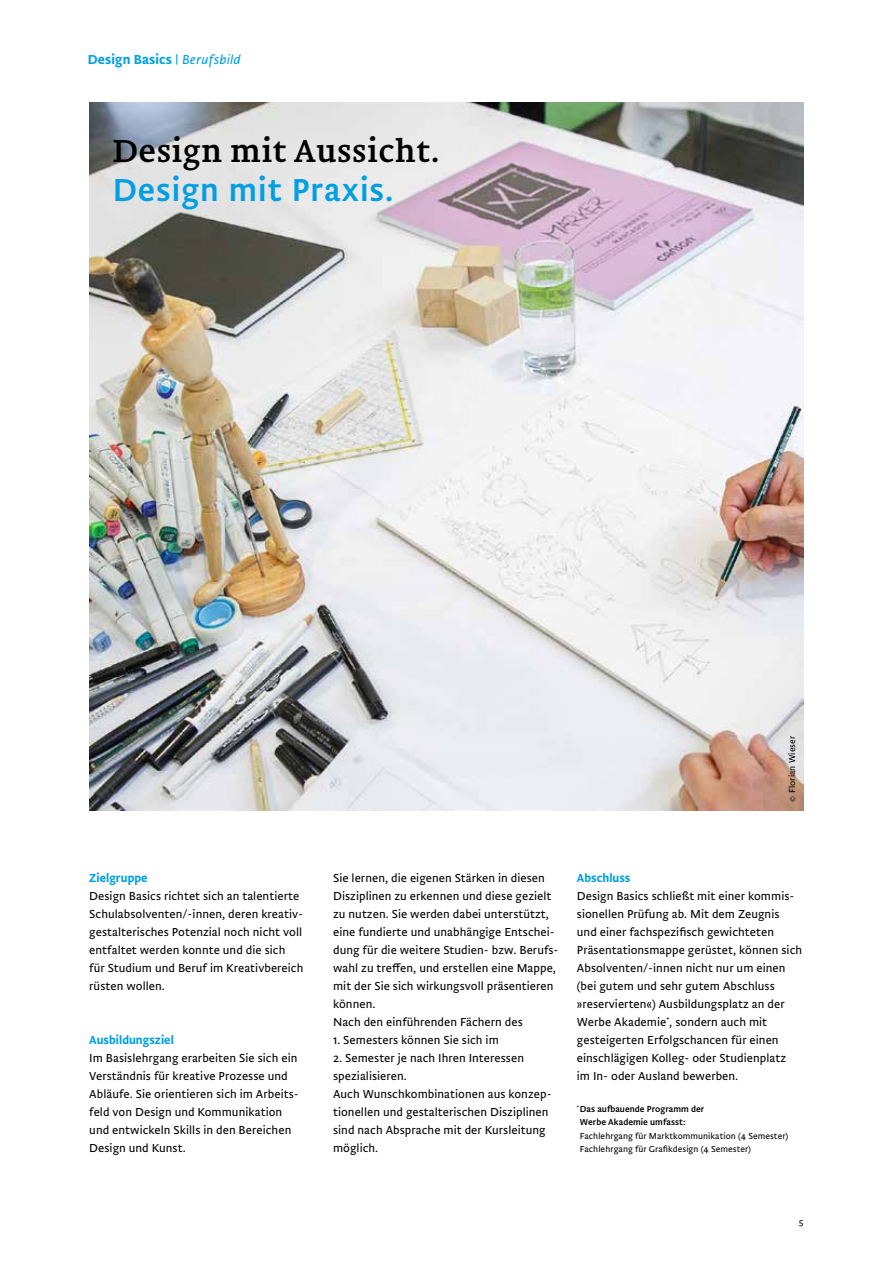
<style>
.page{position:relative;width:893px;height:1263px;background:#fff}
.page>*{position:absolute;margin:0;border:0;box-sizing:border-box;transform-origin:0 0}
.t1{font:33px "Brioni Text Std";letter-spacing:.03em;color:#000}
.t2{font:33px "Brioni Sanst Std";letter-spacing:.03em;color:#009fe3}
.t3{font:500 13.5px "Brioni Sanst Std";letter-spacing:.01em;color:#009fe3}
.t4{font:300 12px/18px "Brioni Sanst Std";letter-spacing:.005em;color:#000}
.t5{font:500 12px "Brioni Sanst Std";letter-spacing:.005em;color:#009fe3}
.t6{font:300 9px/13.5px "Brioni Sanst Std";letter-spacing:.005em;color:#000}
.t7{font:9px/13.5px "Brioni Sanst Std";letter-spacing:.005em;color:#000}
.s1{font-family:"Brioni Sans Std";font-weight:300;font-style:italic}
</style>
<div class="page">
<img style="left:89px;top:102px;width:715px;height:708px">
<p class="t3" style="left:88px;top:49px;width:155px">Design Basics | <span class="s1">Berufsbild</span></p>
<h1 class="t1" style="left:113px;top:129px;width:328px">Design mit Aussicht.</h1>
<h1 class="t2" style="left:113px;top:166px;width:282px">Design mit Praxis.</h1>
<p class="t5" style="left:89px;top:869px;width:60px">Zielgruppe</p>
<p class="t4" style="left:89px;top:886px;width:216px">Design Basics richtet sich an talentierte Schulabsolventen/-innen, deren kreativ&shy;gestalterisches Potenzial noch nicht voll entfaltet werden konnte und die sich für Studium und Beruf im Kreativbereich rüsten wollen.</p>
<p class="t5" style="left:89px;top:1031px;width:86px">Ausbildungsziel</p>
<p class="t4" style="left:89px;top:1048px;width:211px">Im Basislehrgang erarbeiten Sie sich ein Verständnis für kreative Prozesse und Abläufe. Sie orientieren sich im Arbeits&shy;feld von Design und Kommunikation und entwickeln Skills in den Bereichen Design und Kunst.</p>
<p class="t6" style="left:785px;top:801px;width:67px;rotate:-90deg">© Florian Wieser</p>
<p class="t4" style="left:333px;top:868px;width:227px">Sie lernen, die eigenen Stärken in diesen Disziplinen zu erkennen und diese gezielt zu nutzen. Sie werden dabei unterstützt, eine fundierte und unabhängige Entschei&shy;dung für die weitere Studien- bzw. Berufs&shy;wahl zu treffen, und erstellen eine Mappe, mit der Sie sich wirkungsvoll präsentieren können.<br>Nach den einführenden Fächern des</p>
<p class="t4" style="left:333px;top:1030px;width:167px">1. Semesters können Sie sich im</p>
<p class="t4" style="left:333px;top:1048px;width:220px">2. Semester je nach Ihren Interessen spezialisieren.<br>Auch Wunschkombinationen aus konzep&shy;tionellen und gestalterischen Disziplinen sind nach Absprache mit der Kursleitung möglich.</p>
<p class="t5" style="left:577px;top:869px;width:55px">Abschluss</p>
<p class="t4" style="left:577px;top:886px;width:227px">Design Basics schließt mit einer kommis&shy;sionellen Prüfung ab. Mit dem Zeugnis und einer fachspezifisch gewichteten Präsentationsmappe gerüstet, können sich Absolventen/-innen nicht nur um einen (bei gutem und sehr gutem Abschluss »reservierten«) Ausbildungsplatz an der Werbe Akademie<sup>*</sup>, sondern auch mit gesteigerten Erfolgschancen für einen einschlägigen Kolleg- oder Studienplatz im In- oder Ausland bewerben.</p>
<p class="t7" style="left:580px;top:1101px;width:126px;text-indent:-3px"><sup>*</sup> Das aufbauende Programm der<br>Werbe Akademie umfasst:</p>
<p class="t6" style="left:580px;top:1128px;width:210px">Fachlehrgang für Marktkommunikation (4 Semester)<br>Fachlehrgang für Grafikdesign (4 Semester)</p>
<p class="t6" style="left:799px;top:1215px;width:6px">5</p>
</div>
